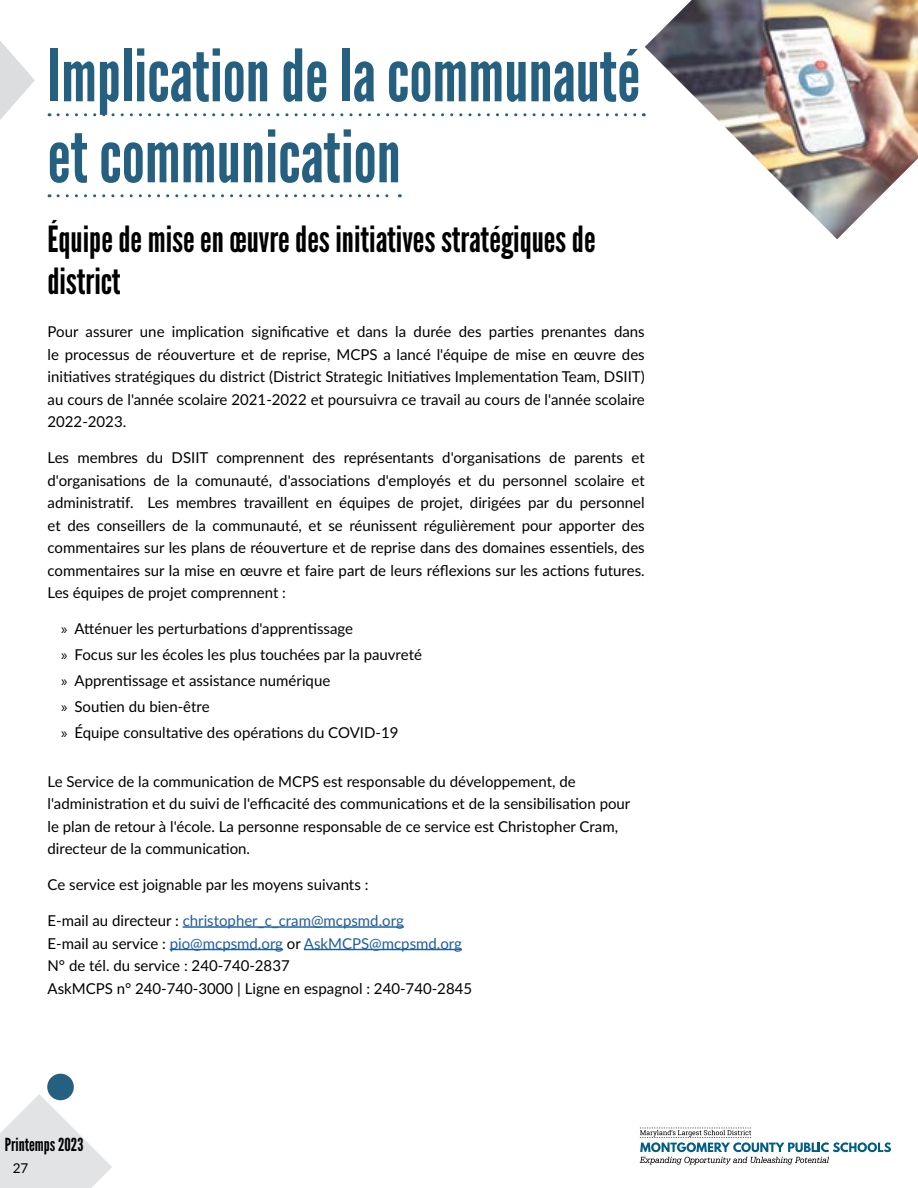
<style>
.page{position:relative;width:918px;height:1188px;background:#fff}
.page>*{position:absolute;margin:0;border:0;box-sizing:border-box;transform-origin:0 0}
.t1{font:72px/81px "League Gothic";color:#256081}
.t2{font:36px/42px "League Gothic";color:#000}
.t3{font:18px "League Gothic";color:#000}
.t4{font:15px/22.5px "Lato";color:#000}
.t5{font:13.5px "Lato";color:#000}
.s1{font-family:"Myriad Pro"}
.s2{color:#215e9e}
</style>
<div class="page">
<svg style="left:0;top:1094px;width:112px;height:94px"></svg>
<svg style="left:640px;top:1128px;width:251px;height:37px"></svg>
<svg style="left:0;top:41px;width:35px;height:79px"></svg>
<svg style="left:58px;top:113px;width:586px;height:3px"></svg>
<svg style="left:58px;top:194px;width:342px;height:3px"></svg>
<hr style="left:183px;top:926px;width:221px;height:2px;background:#215e9e">
<hr style="left:170px;top:949px;width:113px;height:1px;background:#215e9e">
<hr style="left:304px;top:949px;width:158px;height:1px;background:#215e9e">
<img style="left:645px;top:0;width:273px;height:239px">
<div style="left:47px;top:1074px;width:27px;height:26px;background:#256081;border-radius:50%"></div>
<h1 class="t1" style="left:48px;top:36px;width:594px">Implication de la communauté et communication</h1>
<h2 class="t2" style="left:48px;top:219px;width:550px">Équipe de mise en œuvre des initiatives stratégiques de district</h2>
<p class="t4" style="left:48px;top:320px;width:599px;text-align:justify">Pour assurer une implication significative et dans la durée des parties prenantes dans le processus de réouverture et de reprise, MCPS a lancé l'équipe de mise en œuvre des initiatives stratégiques du district (District Strategic Initiatives Implementation Team, DSIIT) au cours de l'année scolaire 2021-2022 et poursuivra ce travail au cours de l'année scolaire 2022-2023.</p>
<p class="t4" style="left:48px;top:446px;width:599px;text-align:justify">Les membres du DSIIT comprennent des représentants d'organisations de parents et d'organisations de la comunauté, d'associations d'employés et du personnel scolaire et administratif. Les membres travaillent en équipes de projet, dirigées par du personnel et des conseillers de la communauté, et se réunissent régulièrement pour apporter des commentaires sur les plans de réouverture et de reprise dans des domaines essentiels, des commentaires sur la mise en œuvre et faire part de leurs réflexions sur les actions futures.<br>Les équipes de projet comprennent :</p>
<p class="t4" style="left:61px;top:615px;width:362px;line-height:26px"><span class="s1">»</span> Atténuer les perturbations d'apprentissage<br><span class="s1">»</span> Focus sur les écoles les plus touchées par la pauvreté <span class="s1">»</span> Apprentissage et assistance numérique<br><span class="s1">»</span> Soutien du bien-être<br><span class="s1">»</span> Équipe consultative des opérations du COVID-19</p>
<p class="t4" style="left:48px;top:769px;width:584px">Le Service de la communication de MCPS est responsable du développement, de l'administration et du suivi de l'efficacité des communications et de la sensibilisation pour le plan de retour à l'école. La personne responsable de ce service est Christopher Cram, directeur de la communication.</p>
<p class="t4" style="left:48px;top:873px;width:322px">Ce service est joignable par les moyens suivants :</p>
<p class="t4" style="left:48px;top:909px;width:426px">E-mail au directeur : <span class="s2">christopher_c_cram@mcpsmd.org<br></span>E-mail au service : <span class="s2">pio@mcpsmd.org</span> or <span class="s2">AskMCPS@mcpsmd.org </span>N° de tél. du service : 240-740-2837<br>AskMCPS n° 240-740-3000 | Ligne en espagnol : 240-740-2845</p>
<p class="t3" style="left:5px;top:1134px;width:80px">Printemps 2023</p>
<p class="t5" style="left:13px;top:1158px;width:17px">27</p>
</div>
